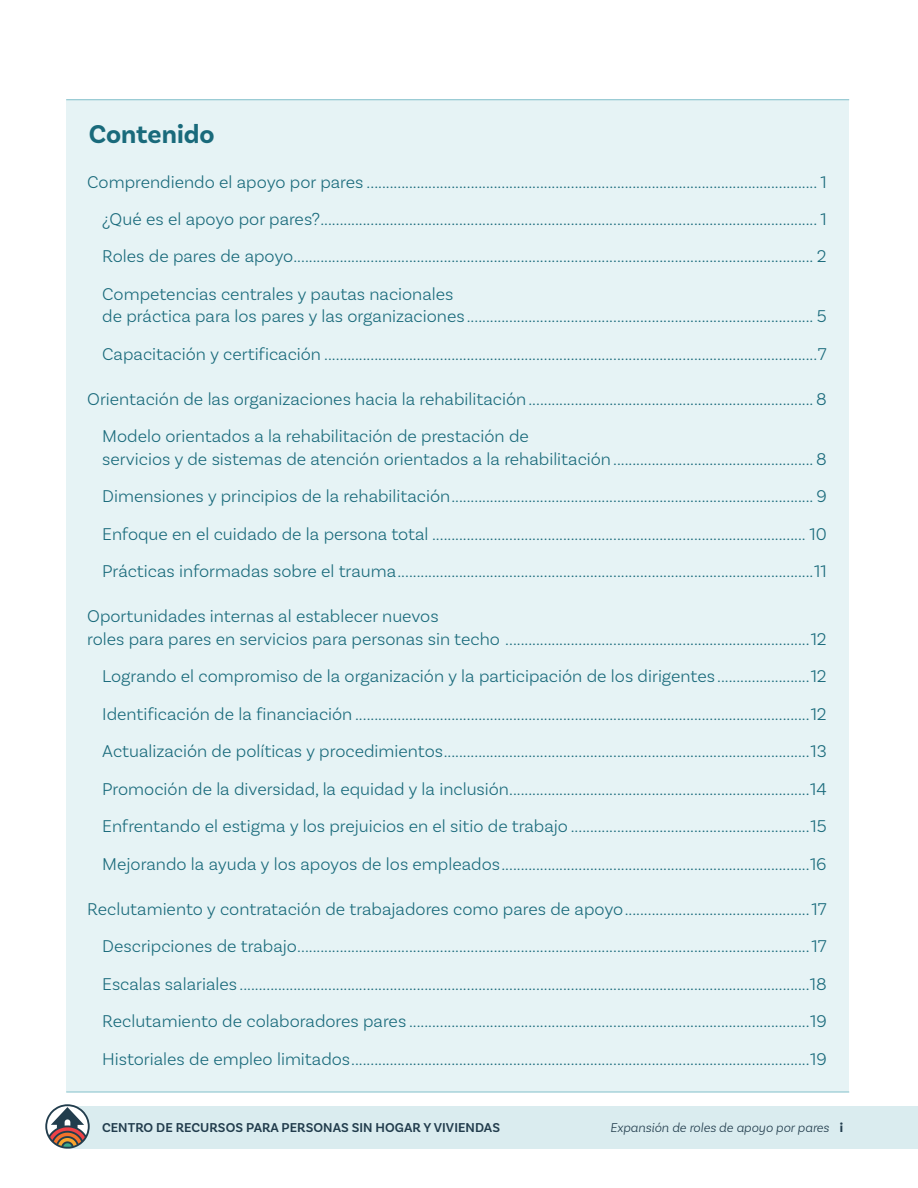
<style>
.page{position:relative;width:918px;height:1188px;background:#fff}
.page>*{position:absolute;margin:0;border:0;box-sizing:border-box;transform-origin:0 0}
.t1{font:700 27px "Basic Sans";color:#196a7b}
.t2{font:300 18px/22.5px "Basic Sans";color:#196a7b}
.t3{font:600 13.5px "Basic Sans";letter-spacing:.005em;color:#223d4d}
.t4{font:italic 300 13.5px "Basic Sans";color:#223d4d}
.s1{font-weight:700;font-style:normal}
</style>
<div class="page">
<div style="left:66px;top:1106px;width:852px;height:43px;background:#daecef"></div>
<svg style="left:45px;top:1104px;width:45px;height:45px"></svg>
<div style="left:66px;top:100px;width:783px;height:992px;background:#e6f3f5"></div>
<hr style="left:66px;top:1092px;width:783px;height:1px;background:#83c0cb">
<hr style="left:66px;top:99px;width:783px;height:1px;background:#83c0cb">
<h2 class="t1" style="left:89px;top:117px;width:127px">Contenido</h2>
<p class="t2" style="left:87px;top:170px;width:741px">Comprendiendo el apoyo por pares ..................................................................................................................... 1</p>
<p class="t2" style="left:102px;top:208px;width:726px">¿Qué es el apoyo por pares?................................................................................................................................. 1</p>
<p class="t2" style="left:102px;top:245px;width:726px">Roles de pares de apoyo....................................................................................................................................... 2</p>
<p class="t2" style="left:102px;top:282px;width:726px">Competencias centrales y pautas nacionales<br>de práctica para los pares y las organizaciones .......................................................................................... 5</p>
<p class="t2" style="left:102px;top:342px;width:726px">Capacitación y certificación ................................................................................................................................7</p>
<p class="t2" style="left:87px;top:387px;width:741px">Orientación de las organizaciones hacia la rehabilitación ..........................................................................8</p>
<p class="t2" style="left:102px;top:425px;width:726px">Modelo orientados a la rehabilitación de prestación de<br>servicios y de sistemas de atención orientados a la rehabilitación ....................................................8</p>
<p class="t2" style="left:102px;top:485px;width:726px">Dimensiones y principios de la rehabilitación .............................................................................................. 9</p>
<p class="t2" style="left:102px;top:522px;width:726px">Enfoque en el cuidado de la persona total ................................................................................................. 10</p>
<p class="t2" style="left:102px;top:560px;width:726px">Prácticas informadas sobre el trauma ............................................................................................................11</p>
<p class="t2" style="left:87px;top:605px;width:741px">Oportunidades internas al establecer nuevos<br>roles para pares en servicios para personas sin techo ...............................................................................12</p>
<p class="t2" style="left:102px;top:665px;width:726px">Logrando el compromiso de la organización y la participación de los dirigentes ........................12</p>
<p class="t2" style="left:102px;top:702px;width:726px">Identificación de la financiación ......................................................................................................................12</p>
<p class="t2" style="left:102px;top:740px;width:726px">Actualización de políticas y procedimientos ...............................................................................................13</p>
<p class="t2" style="left:102px;top:777px;width:726px">Promoción de la diversidad, la equidad y la inclusión ..............................................................................14</p>
<p class="t2" style="left:102px;top:815px;width:726px">Enfrentando el estigma y los prejuicios en el sitio de trabajo ..............................................................15</p>
<p class="t2" style="left:102px;top:852px;width:726px">Mejorando la ayuda y los apoyos de los empleados ................................................................................16</p>
<p class="t2" style="left:87px;top:897px;width:741px">Reclutamiento y contratación de trabajadores como pares de apoyo ................................................17</p>
<p class="t2" style="left:102px;top:935px;width:726px">Descripciones de trabajo.....................................................................................................................................17</p>
<p class="t2" style="left:102px;top:972px;width:726px">Escalas salariales ....................................................................................................................................................18</p>
<p class="t2" style="left:102px;top:1010px;width:726px">Reclutamiento de colaboradores pares ........................................................................................................19</p>
<p class="t2" style="left:102px;top:1047px;width:726px">Historiales de empleo limitados.......................................................................................................................19</p>
<p class="t3" style="left:102px;top:1119px;width:400px">CENTRO DE RECURSOS PARA PERSONAS SIN HOGAR Y VIVIENDAS</p>
<p class="t4" style="left:610px;top:1119px;width:235px">Expansión de roles de apoyo por pares <span class="s1">i</span></p>
</div>
